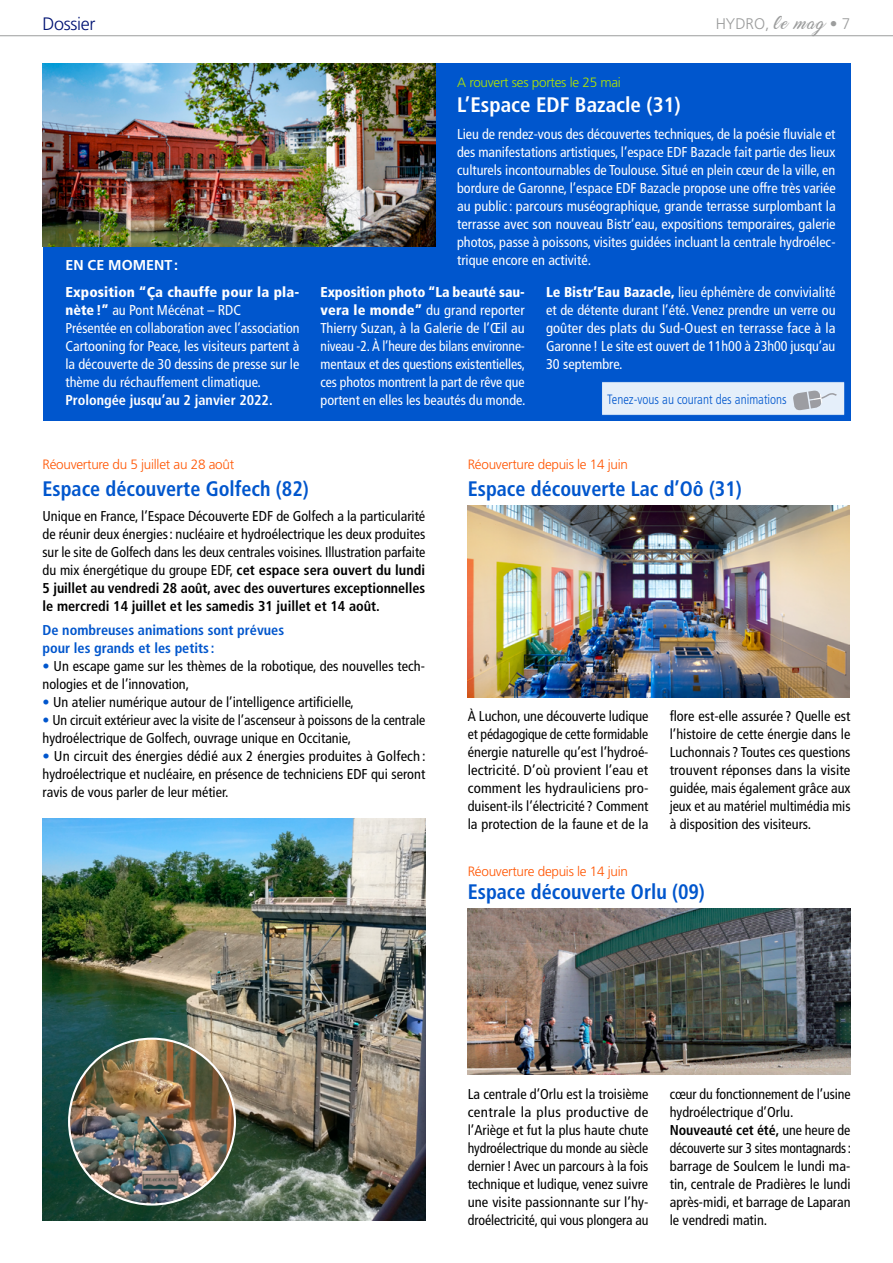
<style>
.page{position:relative;width:893px;height:1263px;background:#fff}
.page>*{position:absolute;margin:0;border:0;box-sizing:border-box;transform-origin:0 0}
.t1{font:700 condensed 21px "Frutiger";color:#0056cd;scale:.96 1}
.t2{font:700 condensed 21px "Frutiger";color:#fff}
.t3{font:300 18px "Frutiger";letter-spacing:-.02em;color:#001373}
.t4{font:300 15.3px "Frutiger";color:#9c9d9d}
.t5{font:condensed 14.25px/18px "Frutiger";color:#000;text-align:justify}
.t6{font:condensed 14.25px/18px "Frutiger";color:#fff;text-align:justify}
.t7{font:700 condensed 14.25px/18px "Frutiger";color:#0056cd}
.t8{font:700 condensed 14.25px "Frutiger";color:#fff}
.t9{font:700 14.25px "Frutiger";color:#fff}
.t10{font:300 13.5px "Frutiger";letter-spacing:-.02em;color:#ff5603}
.t11{font:300 condensed 13.5px "Frutiger";color:#0056cd;scale:.96 1}
.t12{font:300 13.5px "Frutiger";letter-spacing:-.02em;color:#b1e500}
.s1{font-family:"Marguerite";font-weight:400;font-size:13.2px}
.s2{font-weight:900}
.s3{font-weight:700}
.s4{color:#0056cd}
</style>
<div class="page">
<svg style="left:716px;top:36px;width:120px;height:1px"></svg>
<div style="left:43px;top:64px;width:807px;height:357px;background:#0056cd"></div>
<img style="left:43px;top:64px;width:393px;height:183px">
<img style="left:468px;top:506px;width:381px;height:191px">
<img style="left:468px;top:909px;width:382px;height:165px">
<img style="left:43px;top:819px;width:382px;height:401px">
<img style="left:69px;top:1039px;width:166px;height:165px;border-radius:83px">
<hr style="left:0;top:35px;width:893px;height:1px;background:#9c9d9d">
<div style="left:601px;top:381px;width:244px;height:35px;background:#e5effa;border:1px solid #0056cd"></div>
<svg style="left:793px;top:390px;width:44px;height:21px"></svg>
<p class="t3" style="left:43px;top:14px;width:54px">Dossier</p>
<p class="t4" style="left:716px;top:15px;width:136px">HYDRO, <span class="s1">le mag</span>• 7</p>
<p class="t9" style="left:65px;top:257px;width:114px">EN CE MOMENT:</p>
<p class="t6" style="left:65px;top:283px;width:236px;text-align:left"><span class="s2">Exposition “Ça chauffe pour la pla&shy;nète!”</span> au Pont Mécénat – RDC<br>Présentée en collaboration avec l’association Cartooning for Peace, les visiteurs partent à la découverte de 30 dessins de presse sur le thème du réchauffement climatique.</p>
<p class="t8" style="left:65px;top:391px;width:209px">Prolongée jusqu’au 2 janvier 2022.</p>
<p class="t12" style="left:457px;top:75px;width:165px">A rouvert ses portes le 25 mai</p>
<h1 class="t2" style="left:457px;top:93px;width:225px">L’Espace EDF Bazacle (31)</h1>
<p class="t6" style="left:457px;top:125px;width:380px">Lieu de rendez-vous des découvertes techniques, de la poésie fluviale et des manifestations artistiques, l’espace EDF Bazacle fait partie des lieux culturels incontournables de Toulouse. Situé en plein cœur de la ville, en bordure de Garonne, l’espace EDF Bazacle propose une offre très variée au public: parcours muséographique, grande terrasse surplombant la terrasse avec son nouveau Bistr’eau, expositions temporaires, galerie photos, passe à poissons, visites guidées incluant la centrale hydroélec&shy;trique encore en activité.</p>
<p class="t6" style="left:321px;top:283px;width:206px"><span class="s2">Exposition photo “La beauté sau&shy;vera le monde”</span> du grand reporter Thierry Suzan, à la Galerie de l’Œil au niveau -2. À l’heure des bilans environne&shy;mentaux et des questions existentielles, ces photos montrent la part de rêve que portent en elles les beautés du monde.</p>
<p class="t6" style="left:546px;top:283px;width:291px"><span class="s2">Le Bistr’Eau Bazacle,</span> lieu éphémère de convivialité et de détente durant l’été. Venez prendre un verre ou goûter des plats du Sud-Ouest en terrasse face à la Garonne ! Le site est ouvert de 11h00 à 23h00 jusqu’au 30 septembre.</p>
<p class="t11" style="left:607px;top:391px;width:189px">Tenez-vous au courant des animations</p>
<p class="t10" style="left:43px;top:457px;width:193px">Réouverture du 5 juillet au 28 août</p>
<h1 class="t1" style="left:43px;top:476px;width:279px">Espace découverte Golfech (82)</h1>
<p class="t10" style="left:468px;top:457px;width:162px">Réouverture depuis le 14 juin</p>
<h1 class="t1" style="left:468px;top:476px;width:287px">Espace découverte Lac d’Oô (31)</h1>
<p class="t5" style="left:43px;top:507px;width:384px">Unique en France, l’Espace Découverte EDF de Golfech a la particularité de réunir deux énergies: nucléaire et hydroélectrique les deux produites sur le site de Golfech dans les deux centrales voisines. Illustration parfaite du mix énergétique du groupe EDF, <span class="s3">cet espace sera ouvert du lundi 5 juillet au vendredi 28 août, avec des ouvertures exceptionnelles le mercredi 14 juillet et les samedis 31 juillet et 14 août.</span></p>
<p class="t7" style="left:43px;top:621px;width:243px">De nombreuses animations sont prévues pour les grands et les petits :</p>
<p class="t5" style="left:43px;top:657px;width:384px"><span class="s4">•</span> Un escape game sur les thèmes de la robotique, des nouvelles tech&shy;nologies et de l’innovation,</p>
<p class="t5" style="left:43px;top:693px;width:313px"><span class="s4">•</span> Un atelier numérique autour de l’intelligence artificielle,</p>
<p class="t5" style="left:43px;top:711px;width:384px"><span class="s4">•</span> Un circuit extérieur avec la visite de l’ascenseur à poissons de la centrale hydroélectrique de Golfech, ouvrage unique en Occitanie,</p>
<p class="t5" style="left:43px;top:747px;width:385px"><span class="s4">•</span> Un circuit des énergies dédié aux 2 énergies produites à Golfech : hydroélectrique et nucléaire, en présence de techniciens EDF qui seront ravis de vous parler de leur métier.</p>
<p class="t5" style="left:468px;top:707px;width:182px">À Luchon, une découverte ludique et pédagogique de cette formidable énergie naturelle qu’est l’hydroé&shy;lectricité. D’où provient l’eau et comment les hydrauliciens pro&shy;duisent-ils l’électricité ? Comment la protection de la faune et de la</p>
<p class="t10" style="left:468px;top:864px;width:162px">Réouverture depuis le 14 juin</p>
<p class="t5" style="left:670px;top:707px;width:182px">flore est-elle assurée ? Quelle est l’histoire de cette énergie dans le Luchonnais ? Toutes ces questions trouvent réponses dans la visite guidée, mais également grâce aux jeux et au matériel multimédia mis à disposition des visiteurs.</p>
<h1 class="t1" style="left:468px;top:879px;width:249px">Espace découverte Orlu (09)</h1>
<p class="t5" style="left:468px;top:1085px;width:182px">La centrale d’Orlu est la troisième centrale la plus productive de l’Ariège et fut la plus haute chute hydroélectrique du monde au siècle dernier! Avec un parcours à la fois technique et ludique, venez suivre une visite passionnante sur l’hy&shy;droélectricité, qui vous plongera au</p>
<p class="t5" style="left:670px;top:1085px;width:183px;text-align:left">cœur du fonctionnement de l’usine hydroélectrique d’Orlu.<br><span class="s3">Nouveauté cet été,</span> une heure de découverte sur 3 sites montagnards: barrage de Soulcem le lundi ma&shy;tin, centrale de Pradières le lundi après-midi, et barrage de Laparan le vendredi matin.</p>
</div>
